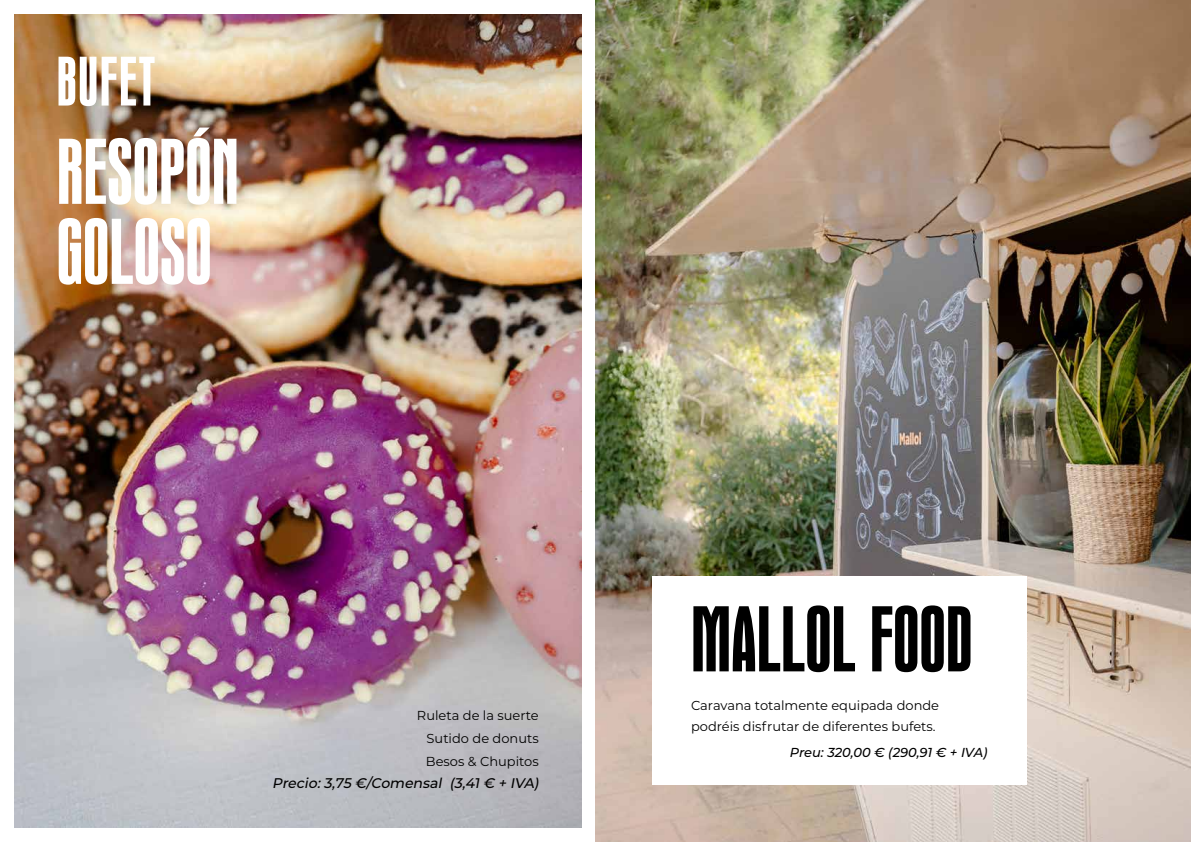
<style>
.page{position:relative;width:1191px;height:842px;background:#fff}
.page>*{position:absolute;margin:0;border:0;box-sizing:border-box;transform-origin:0 0}
.t1{font:80px/80px "Wagner Grotesk Pro";color:#fff}
.t2{font:80px "Wagner Grotesk Pro";color:#000}
.t3{font:60px "Wagner Grotesk Pro";letter-spacing:.03em;color:#fff}
.t4{font:italic 500 14px "Montserrat";color:#000}
.t5{font:13px/23px "Montserrat";color:#000;text-align:justify}
.t6{font:italic 500 13px "Montserrat";letter-spacing:-.005em;color:#000}
</style>
<div class="page">
<img style="left:14px;top:14px;width:567px;height:814px">
<img style="left:595px;top:0;width:596px;height:842px">
<div style="left:652px;top:576px;width:374px;height:209px;background:#fff"></div>
<h2 class="t3" style="left:57px;top:44px;width:100px">BUFET</h2>
<h1 class="t1" style="left:57px;top:133px;width:184px">RESOPÓN<br>GOLOSO</h1>
<p class="t5" style="left:426px;top:703px;width:114px;text-indent:-9px">Ruleta de la suerte Sutido de donuts Besos &amp; Chupitos</p>
<p class="t4" style="left:272px;top:773px;width:271px">Precio:3,75 €/Comensal (3,41€ + IVA)</p>
<h1 class="t2" style="left:691px;top:589px;width:283px">MALLOL FOOD</h1>
<p class="t5" style="left:691px;top:694px;width:250px;line-height:21px">Caravana totalmente equipada donde podréis disfrutar de diferentes bufets.</p>
<p class="t6" style="left:790px;top:744px;width:199px">Preu: 320,00 € (290,91 € + IVA)</p>
</div>
